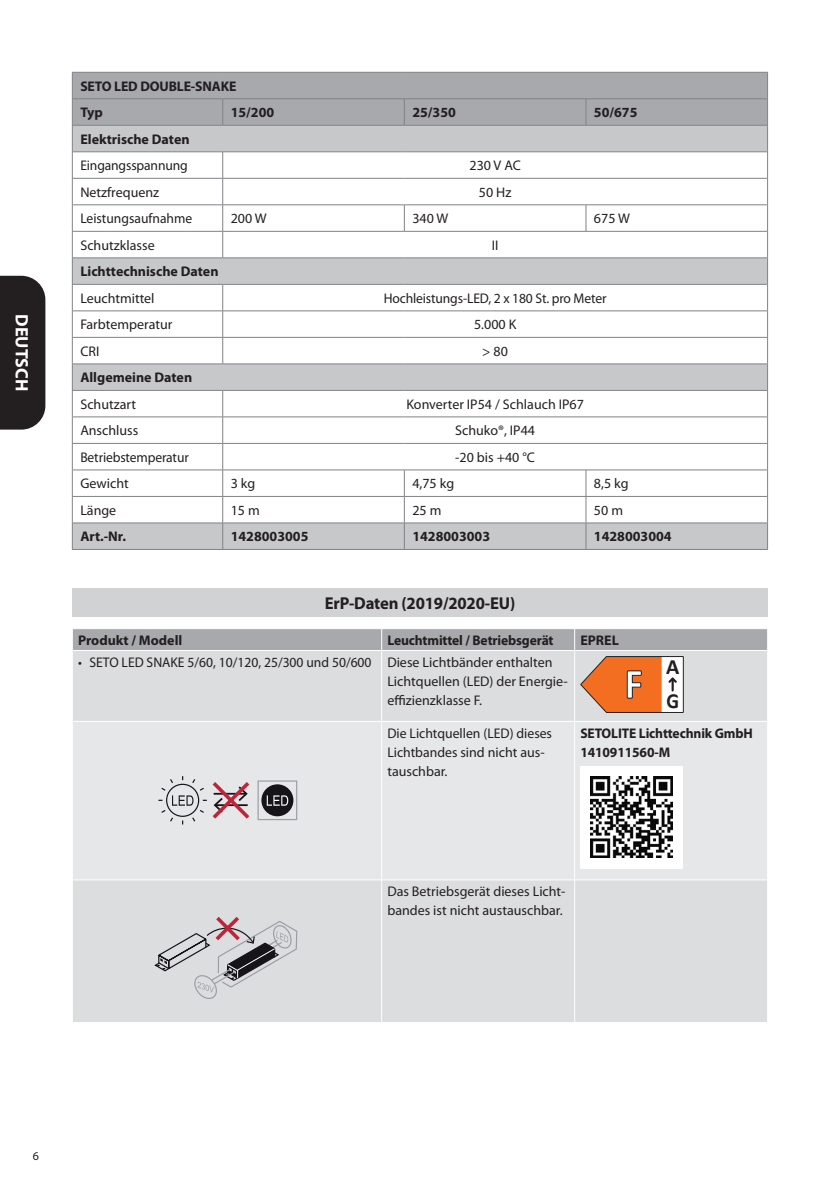
<style>
.page{position:relative;width:840px;height:1191px;background:#fff}
.page>*{position:absolute;margin:0;border:0;box-sizing:border-box;transform-origin:0 0}
.t1{font:700 43.2px "Calibri";color:#fff;scale:.92 1}
.t2{font:700 21.8px "Calibri";color:#231f20}
.t3{font:700 21.6px "Calibri";color:#231f20;scale:.92 1}
.t4{font:700 18px "Myriad Pro";color:#fff}
.t5{font:700 17.2px "Myriad Pro";letter-spacing:-.01em;color:#231f20}
.t6{font:14px/19px "Myriad Pro";color:#231f20}
.OLLI{font:700 14px/19px "Myriad Pro";color:#231f20}
.t7{font:12px "Myriad Pro";color:#231f20}
</style>
<div class="page">
<div style="left:0;top:276px;width:45px;height:153px;background:#231f20"></div>
<div style="left:73px;top:713px;width:693px;height:309px;background:#dcdddf"></div>
<div style="left:73px;top:722px;width:693px;height:157px;background:#e6e7e9"></div>
<hr style="left:381px;top:650px;width:1px;height:71px;background:#fff">
<hr style="left:574px;top:650px;width:1px;height:71px;background:#fff">
<hr style="left:72px;top:721px;width:309px;height:1px;background:#fff">
<hr style="left:381px;top:721px;width:193px;height:1px;background:#fff">
<hr style="left:381px;top:721px;width:1px;height:158px;background:#fff">
<hr style="left:574px;top:721px;width:193px;height:1px;background:#fff">
<hr style="left:574px;top:721px;width:1px;height:158px;background:#fff">
<hr style="left:72px;top:879px;width:309px;height:1px;background:#fff">
<hr style="left:381px;top:879px;width:193px;height:1px;background:#fff">
<hr style="left:381px;top:880px;width:1px;height:142px;background:#fff">
<hr style="left:574px;top:879px;width:193px;height:1px;background:#fff">
<hr style="left:574px;top:880px;width:1px;height:142px;background:#fff">
<svg style="left:73px;top:628px;width:694px;height:85px"></svg>
<div style="left:257px;top:780px;width:40px;height:40px;border:1px solid #9a9fa3"></div>
<div style="left:261px;top:784px;width:32px;height:32px;background:#171419;border-radius:50%"></div>
<svg style="left:266px;top:795px;width:22px;height:10px"></svg>
<svg style="left:157px;top:775px;width:96px;height:50px"></svg>
<div style="left:580px;top:766px;width:102px;height:102px;background:#fff"></div>
<img style="left:590px;top:776px;width:82px;height:82px">
<svg style="left:153px;top:913px;width:145px;height:86px"></svg>
<div style="left:72px;top:588px;width:695px;height:29px;background:#d1d2d4"></div>
<svg style="left:72px;top:72px;width:695px;height:477px"></svg>
<hr style="left:72px;top:549px;width:150px;height:1px;background:#808285">
<hr style="left:222px;top:549px;width:182px;height:1px;background:#808285">
<hr style="left:404px;top:549px;width:181px;height:1px;background:#808285">
<hr style="left:585px;top:549px;width:182px;height:1px;background:#808285">
<p class="t4" style="left:34px;top:314px;width:78px;rotate:90deg">DEUTSCH</p>
<p class="OLLI" style="left:80px;top:76px;width:157px">SETO LED DOUBLE-SNAKE</p>
<p class="OLLI" style="left:80px;top:103px;width:24px">Typ</p>
<p class="OLLI" style="left:230px;top:103px;width:45px">15/200</p>
<p class="OLLI" style="left:412px;top:103px;width:45px">25/350</p>
<p class="OLLI" style="left:593px;top:103px;width:45px">50/675</p>
<p class="OLLI" style="left:80px;top:129px;width:111px">Elektrische Daten</p>
<p class="t6" style="left:80px;top:156px;width:109px">Eingangsspannung</p>
<p class="t6" style="left:469px;top:156px;width:53px">230 V AC</p>
<p class="t6" style="left:80px;top:182px;width:80px">Netzfrequenz</p>
<p class="t6" style="left:478px;top:182px;width:34px">50 Hz</p>
<p class="t6" style="left:80px;top:209px;width:113px">Leistungsaufnahme</p>
<p class="t6" style="left:230px;top:209px;width:37px">200 W</p>
<p class="t6" style="left:412px;top:209px;width:37px">340 W</p>
<p class="t6" style="left:593px;top:209px;width:37px">675 W</p>
<p class="t6" style="left:80px;top:235px;width:76px">Schutzklasse</p>
<p class="t6" style="left:491px;top:235px;width:8px">II</p>
<p class="OLLI" style="left:80px;top:262px;width:140px">Lichttechnische Daten</p>
<p class="t6" style="left:80px;top:288px;width:76px">Leuchtmittel</p>
<p class="t6" style="left:383px;top:288px;width:224px">Hochleistungs-LED, 2 x 180 St. pro Meter</p>
<p class="t6" style="left:80px;top:315px;width:93px">Farbtemperatur</p>
<p class="t6" style="left:474px;top:315px;width:44px">5.000 K</p>
<p class="t6" style="left:80px;top:341px;width:20px">CRI</p>
<p class="t6" style="left:482px;top:341px;width:27px">&gt; 80</p>
<p class="OLLI" style="left:80px;top:368px;width:113px">Allgemeine Daten</p>
<p class="t6" style="left:80px;top:394px;width:57px">Schutzart</p>
<p class="t6" style="left:406px;top:394px;width:179px">Konverter IP54 / Schlauch IP67</p>
<p class="t6" style="left:80px;top:421px;width:59px">Anschluss</p>
<p class="t6" style="left:455px;top:421px;width:81px">Schuko®, IP44</p>
<p class="t6" style="left:80px;top:447px;width:110px">Betriebstemperatur</p>
<p class="t6" style="left:455px;top:447px;width:81px">-20 bis +40 °C</p>
<p class="t6" style="left:80px;top:474px;width:50px">Gewicht</p>
<p class="t6" style="left:230px;top:474px;width:26px">3 kg</p>
<p class="t6" style="left:412px;top:474px;width:43px">4,75 kg</p>
<p class="t6" style="left:593px;top:474px;width:36px">8,5 kg</p>
<p class="t6" style="left:80px;top:500px;width:37px">Länge</p>
<p class="t6" style="left:230px;top:500px;width:31px">15 m</p>
<p class="t6" style="left:412px;top:500px;width:31px">25 m</p>
<p class="t6" style="left:593px;top:500px;width:31px">50 m</p>
<p class="OLLI" style="left:80px;top:527px;width:47px">Art.-Nr.</p>
<p class="OLLI" style="left:230px;top:527px;width:79px">1428003005</p>
<p class="OLLI" style="left:412px;top:527px;width:79px">1428003003</p>
<p class="OLLI" style="left:593px;top:527px;width:79px">1428003004</p>
<p class="t5" style="left:324px;top:592px;width:192px">ErP-Daten (2019/2020-EU)</p>
<p class="OLLI" style="left:78px;top:630px;width:106px">Produkt / Modell</p>
<p class="OLLI" style="left:387px;top:630px;width:168px">Leuchtmittel / Betriebsgerät</p>
<p class="OLLI" style="left:580px;top:630px;width:40px">EPREL</p>
<p class="t6" style="left:78px;top:652px;width:295px">• SETO LED SNAKE 5/60, 10/120, 25/300 und 50/600</p>
<p class="t6" style="left:387px;top:652px;width:181px">Diese Lichtbänder enthalten<br>Lichtquellen (LED) der Energie&shy;effizienzklasse F.</p>
<h1 class="t1" style="left:624px;top:653px;width:21px">F</h1>
<h2 class="t2" style="left:665px;top:651px;width:15px">A</h2>
<h3 class="t3" style="left:666px;top:686px;width:15px">G</h3>
<p class="t6" style="left:387px;top:723px;width:166px">Die Lichtquellen (LED) dieses<br>Lichtbandes sind nicht aus&shy;tauschbar.</p>
<p class="OLLI" style="left:580px;top:723px;width:174px">SETOLITE Lichttechnik GmbH<br>1410911560-M</p>
<p class="t6" style="left:387px;top:881px;width:179px">Das Betriebsgerät dieses Licht&shy;bandes ist nicht austauschbar.</p>
<p class="t7" style="left:33px;top:1148px;width:8px">6</p>
</div>
